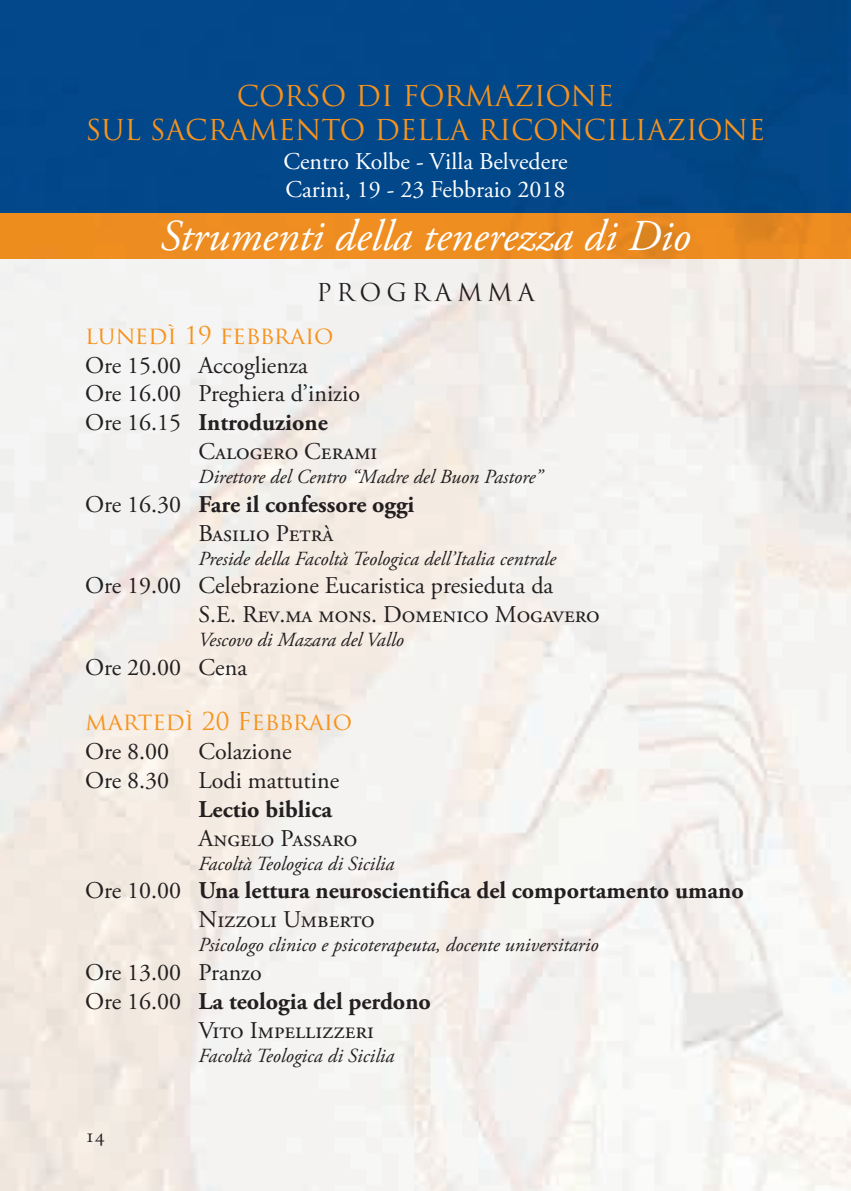
<style>
.page{position:relative;width:851px;height:1191px;background:#fff}
.page>*{position:absolute;margin:0;border:0;box-sizing:border-box;transform-origin:0 0}
.t1{font:italic 44px "Adobe Garamond Pro";color:#fff}
.t2{font:28px/33.6px "Trajan Pro";letter-spacing:-.005em;color:#f7931d;text-align:center}
.t3{font:24px/28.8px "Adobe Garamond Pro";color:#231f20}
.t4{font:700 24px/28.8px "Adobe Garamond Pro";color:#231f20}
.t5{font:24px/28.8px "Adobe Garamond Pro";color:#fff}
.t6{font:24px "Trajan Pro";color:#f7931d}
.t7{font:24px "Trajan Pro";letter-spacing:.205em;color:#231f20}
.t8{font:italic 20px "Adobe Garamond Pro";color:#231f20}
.t9{font:20px "Adobe Garamond Pro";color:#231f20}
.s1{font-weight:400}
.s2{font-weight:700}
</style>
<div class="page">
<img style="left:0;top:0;width:850px;height:1191px">
<p class="t2" style="left:86px;top:79px;width:681px">CORSO DI FORMAZIONE<br>SUL SACRAMENTO DELLA RICONCILIAZIONE</p>
<p class="t5" style="left:283px;top:147px;width:286px">Centro Kolbe - Villa Belvedere<br>Carini, 19 - 23 Febbraio 2018</p>
<h1 class="t1" style="left:160px;top:210px;width:531px">Strumenti della tenerezza di Dio</h1>
<p class="t7" style="left:316px;top:276px;width:219px">PROGRAMMA</p>
<p class="t6" style="left:85px;top:320px;width:250px">lunedì 19 febbraio</p>
<p class="t3" style="left:85px;top:351px;width:224px">Ore 15.00 Accoglienza</p>
<p class="t3" style="left:85px;top:380px;width:276px">Ore 16.00 Preghiera d’inizio</p>
<p class="t4" style="left:85px;top:408px;width:244px"><span class="s1">Ore 16.15</span> Introduzione</p>
<p class="t3" style="left:198px;top:438px;width:180px">CALOGERO CERAMI</p>
<p class="t8" style="left:198px;top:465px;width:345px">Direttore del Centro “Madre del Buon Pastore”</p>
<p class="t3" style="left:198px;top:490px;width:217px;text-indent:-113px">Ore 16.30 <span class="s2">Fare il confessore oggi<br></span>BASILIO PETRÀ</p>
<p class="t8" style="left:198px;top:546px;width:359px">Preside della Facoltà Teologica dell’Italia centrale</p>
<p class="t3" style="left:198px;top:572px;width:402px;text-indent:-113px">Ore 19.00 Celebrazione Eucaristica presieduta da<br>S.E. REV.MA MONS. DOMENICO MOGAVERO</p>
<p class="t8" style="left:198px;top:628px;width:207px">Vescovo di Mazara del Vallo</p>
<p class="t3" style="left:85px;top:654px;width:163px">Ore 20.00 Cena</p>
<p class="t6" style="left:85px;top:706px;width:269px">martedì 20 Febbraio</p>
<p class="t3" style="left:85px;top:738px;width:255px">Ore 8.00 Colazione<br>Ore 8.30 Lodi mattutine</p>
<p class="t4" style="left:198px;top:795px;width:135px">Lectio biblica</p>
<p class="t3" style="left:198px;top:824px;width:160px">ANGELO PASSARO</p>
<p class="t8" style="left:198px;top:851px;width:197px">Facoltà Teologica di Sicilia</p>
<p class="t4" style="left:198px;top:876px;width:546px;text-indent:-113px"><span class="s1">Ore 10.00</span> Una lettura neuroscientifica del comportamento umano<br><span class="s1">NIZZOLI UMBERTO</span></p>
<p class="t8" style="left:198px;top:933px;width:401px">Psicologo clinico e psicoterapeuta, docente universitario</p>
<p class="t3" style="left:85px;top:958px;width:178px">Ore 13.00 Pranzo</p>
<p class="t4" style="left:85px;top:987px;width:347px"><span class="s1">Ore 16.00</span> La teologia del perdono</p>
<p class="t3" style="left:198px;top:1016px;width:177px">VITO IMPELLIZZERI</p>
<p class="t8" style="left:198px;top:1043px;width:197px">Facoltà Teologica di Sicilia</p>
<p class="t9" style="left:85px;top:1123px;width:21px">14</p>
</div>
